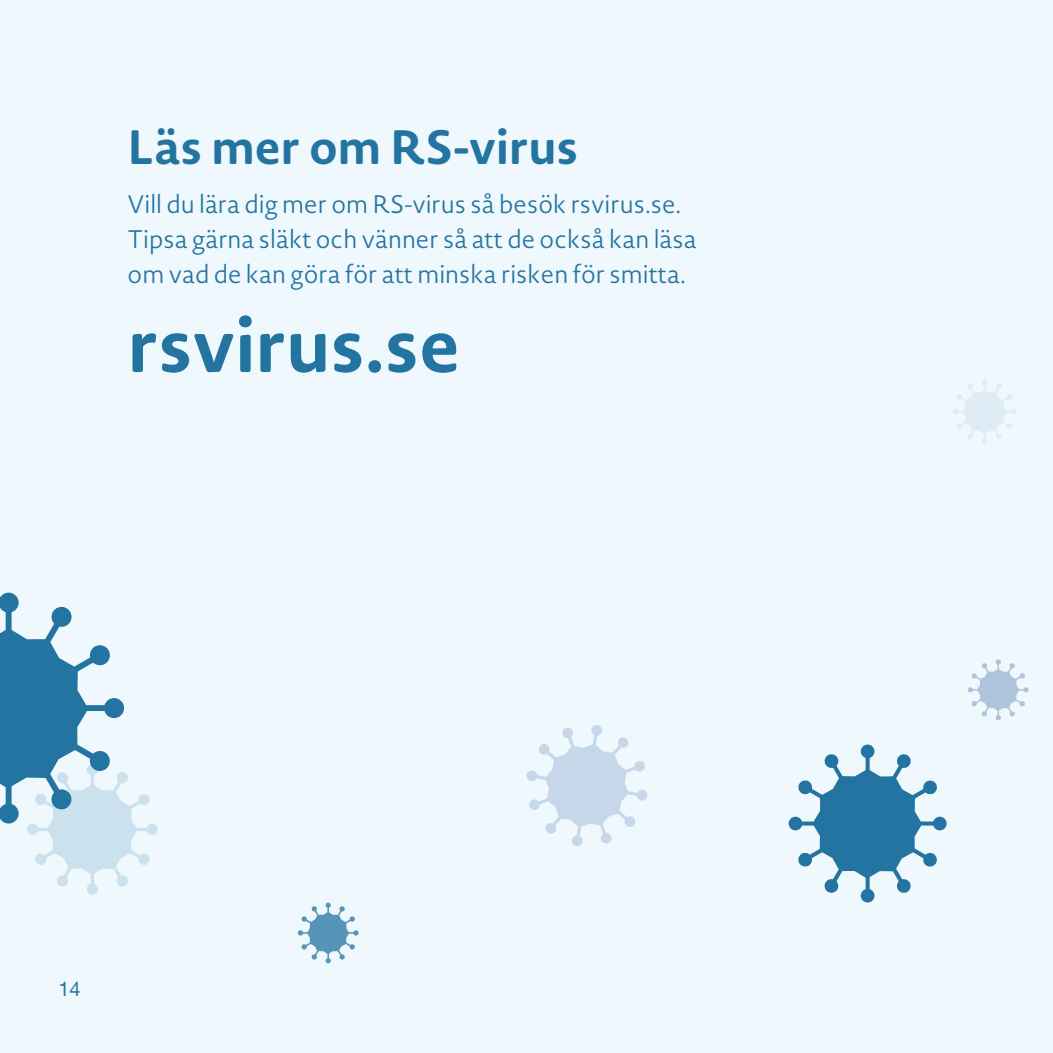
<style>
.page{position:relative;width:1053px;height:1053px;background:#fff}
.page>*{position:absolute;margin:0;border:0;box-sizing:border-box;transform-origin:0 0}
.t1{font:700 75px "Novel Sans Rd Pro";color:#2474a1}
.t2{font:700 47.5px "Novel Sans Rd Pro";color:#2474a1}
.t3{font:300 25px/35px "Novel Sans Rd Pro";color:#2474a1}
.t4{font:20px "Helvetica Neue LT Std";color:#2474a1}
</style>
<div class="page">
<div style="left:0;top:0;width:1052px;height:1052px;background:#eef8fd"></div>
<svg style="left:788px;top:744px;width:158px;height:158px"></svg>
<svg style="left:298px;top:902px;width:60px;height:61px"></svg>
<svg style="left:968px;top:659px;width:60px;height:61px"></svg>
<svg style="left:953px;top:380px;width:63px;height:63px"></svg>
<svg style="left:0;top:592px;width:158px;height:302px"></svg>
<svg style="left:526px;top:725px;width:122px;height:121px"></svg>
<h2 class="t2" style="left:128px;top:112px;width:452px">Läs mer om RS-virus</h2>
<p class="t3" style="left:128px;top:187px;width:570px">Vill du lära dig mer om RS-virus så besök rsvirus.se.<br>Tipsa gärna släkt och vänner så att de också kan läsa om vad de kan göra för att minska risken för smitta.</p>
<h1 class="t1" style="left:128px;top:290px;width:334px">rsvirus.se</h1>
<p class="t4" style="left:58px;top:977px;width:24px">14</p>
</div>
